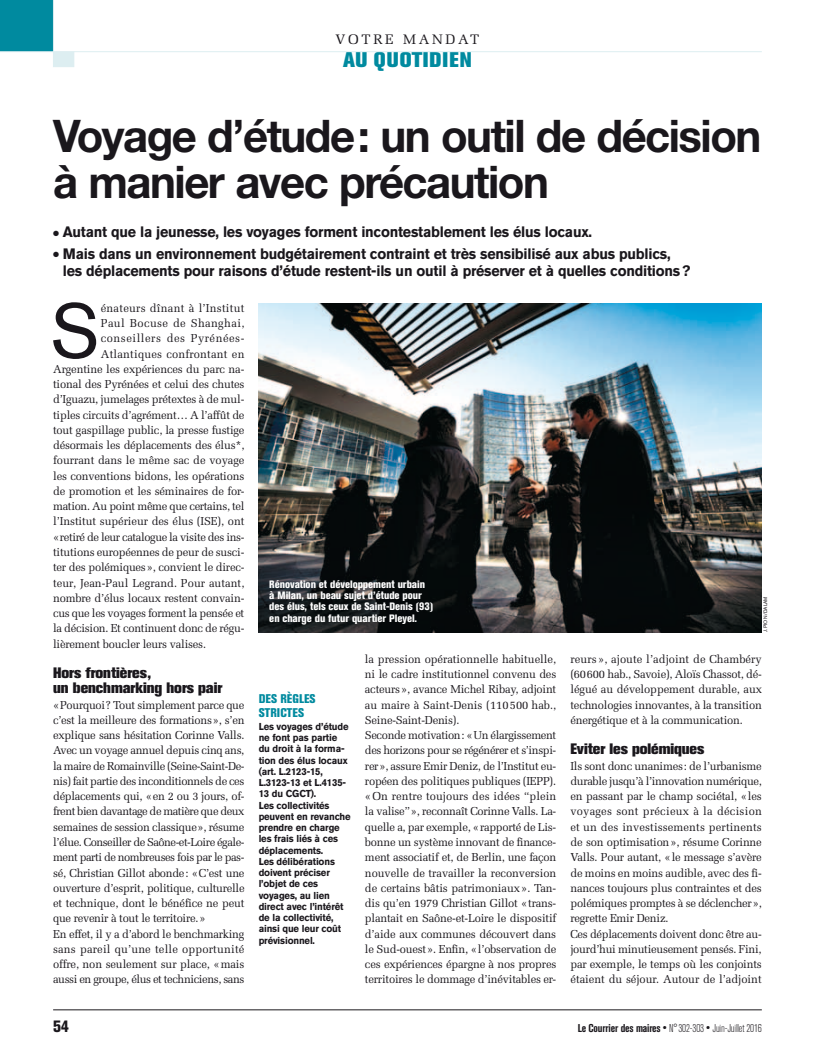
<style>
.page{position:relative;width:815px;height:1063px;background:#fff}
.page>*{position:absolute;margin:0;border:0;box-sizing:border-box;transform-origin:0 0}
.LETTRINE{font:76.38px "Akzidenz Grotesk Std";color:#1a171c}
.TITRE{font:700 45px/46.2px "Helvetica Neue LT Pro";letter-spacing:-.035em;color:#1a171c}
.sous-rubrique{font:800 21.25px "Akzidenz Grotesk Std";letter-spacing:.05em;color:#008a9f}
.t1{font:800 condensed 16.25px "Akzidenz Grotesk Std";color:#1a171c}
.CHAPEAU_pusse{font:700 15px/17.5px "Akzidenz Grotesk Std";letter-spacing:-.015em;color:#1a171c;scale:.95 1}
.INTER{font:800 15px/15.2px "Akzidenz Grotesk Std";letter-spacing:-.005em;color:#1a171c}
.rubrique{font:13.75px "Melior LT Std";letter-spacing:.195em;color:#1a171c}
.bref_TITRE_capfocus{font:800 condensed 12.5px/13.8px "Akzidenz Grotesk Std";letter-spacing:.01em;color:#008a9f}
.TEXTE{font:11.5px/15.2px "Melior LT Std";letter-spacing:-.02em;color:#1a171c;text-align:justify}
.LETTRINE-2{font:11.5px "Melior LT Std";letter-spacing:-.02em;color:#1a171c}
.LETTRINE-3{font:11.5px "Melior LT Std";color:#1a171c}
.LETTRINE-4{font:11.5px "Melior LT Std";letter-spacing:.02em;color:#1a171c}
.LETTRINE-5{font:11.5px "Melior LT Std";letter-spacing:.015em;color:#1a171c}
.LETTRINE-6{font:11.5px "Melior LT Std";letter-spacing:.045em;color:#1a171c}
.LETTRINE-7{font:11.5px "Melior LT Std";letter-spacing:.03em;color:#1a171c}
.t2{font:300 condensed 11.25px "Akzidenz Grotesk Std";letter-spacing:-.015em;color:#1a171c}
.LEGENDE{font:800 condensed 10.62px/11.2px "Akzidenz Grotesk Std";letter-spacing:-.005em;color:#fff}
.bref_TEXTE_bold{font:700 10px/11.2px "Akzidenz Grotesk Std";letter-spacing:-.015em;color:#1a171c;scale:.95 1}
.CREDIT{font:5px "Akzidenz Grotesk Std";color:#1a171c}
.s1{font-weight:700}
</style>
<div class="page">
<hr style="left:53px;top:51px;width:709px;height:1px;background:#ddeef1">
<div style="left:0;top:0;width:54px;height:52px;background:#008a9f"></div>
<div style="left:53px;top:52px;width:21px;height:15px;background:#ddeef1"></div>
<hr style="left:53px;top:1010px;width:709px;height:1px;background:#1a171c">
<img style="left:259px;top:304px;width:503px;height:328px">
<p class="rubrique" style="left:336px;top:31px;width:145px">VOTRE MANDAT</p>
<p class="sous-rubrique" style="left:343px;top:47px;width:130px">AU QUOTIDIEN</p>
<p class="TITRE" style="left:53px;top:112px;width:710px">Voyage d’étude: un outil de décision à manier avec précaution</p>
<p class="CHAPEAU_pusse" style="left:53px;top:224px;width:569px">●● Autant que la jeunesse, les voyages forment incontestablement les élus locaux.</p>
<p class="CHAPEAU_pusse" style="left:63px;top:245px;width:662px;text-indent:-10px">●● Mais dans un environnement budgétairement contraint et très sensibilisé aux abus publics, les déplacements pour raisons d’étude restent-ils un outil à préserver et à quelles conditions?</p>
<p class="LETTRINE" style="left:50px;top:286px;width:51px">S</p>
<p class="LETTRINE-4" style="left:101px;top:301px;width:145px">énateurs dînant à l’Institut</p>
<p class="LETTRINE-7" style="left:101px;top:316px;width:145px">Paul Bocuse de Shanghai,</p>
<p class="LETTRINE-6" style="left:101px;top:332px;width:145px">conseillers des Pyrénées-</p>
<p class="LETTRINE-5" style="left:101px;top:347px;width:145px">Atlantiques confrontant en</p>
<p class="LETTRINE-2" style="left:53px;top:362px;width:193px">Argentine les expériences du parc na-</p>
<p class="LETTRINE-2" style="left:53px;top:377px;width:193px">tional des Pyrénées et celui des chutes</p>
<p class="LETTRINE-2" style="left:53px;top:393px;width:193px">d’Iguazu, jumelages prétextes à de mul-</p>
<p class="LETTRINE-2" style="left:53px;top:408px;width:193px">tiples circuits d’agrément… A l’affût de</p>
<p class="LETTRINE-2" style="left:53px;top:423px;width:193px">tout gaspillage public, la presse fustige</p>
<p class="LETTRINE-2" style="left:53px;top:439px;width:193px">désormais les déplacements des élus*,</p>
<p class="LETTRINE-2" style="left:53px;top:454px;width:193px">fourrant dans le même sac de voyage</p>
<p class="LETTRINE-2" style="left:53px;top:469px;width:193px">les conventions bidons, les opérations</p>
<p class="LETTRINE-2" style="left:53px;top:484px;width:193px">de promotion et les séminaires de for-</p>
<p class="LETTRINE-2" style="left:53px;top:500px;width:193px">mation. Au point même que certains, tel</p>
<p class="LETTRINE-2" style="left:53px;top:515px;width:193px">l’Institut supérieur des élus (ISE), ont</p>
<p class="LETTRINE-2" style="left:53px;top:530px;width:193px">«retiré de leur catalogue la visite des ins-</p>
<p class="LETTRINE-2" style="left:53px;top:545px;width:193px">titutions européennes de peur de susci-</p>
<p class="LETTRINE-2" style="left:53px;top:561px;width:193px">ter des polémiques», convient le direc-</p>
<p class="LETTRINE-3" style="left:53px;top:576px;width:193px">teur, Jean-Paul Legrand. Pour autant,</p>
<p class="LETTRINE-2" style="left:53px;top:591px;width:193px">nombre d’élus locaux restent convain-</p>
<p class="LETTRINE-2" style="left:53px;top:606px;width:193px">cus que les voyages forment la pensée et</p>
<p class="LETTRINE-2" style="left:53px;top:622px;width:193px">la décision. Et continuent donc de régu-</p>
<p class="LETTRINE-2" style="left:53px;top:637px;width:154px">lièrement boucler leurs valises.</p>
<p class="INTER" style="left:53px;top:665px;width:171px">Hors frontières,<br>un benchmarking hors pair</p>
<p class="TEXTE" style="left:53px;top:697px;width:193px">«Pourquoi? Tout simplement parce que c’est la meilleure des formations», s’en explique sans hésitation Corinne Valls.<br>Avec un voyage annuel depuis cinq ans, la maire de Romainville (Seine-Saint-De&shy;nis) fait partie des inconditionnels de ces déplacements qui, «en 2 ou 3 jours, of&shy;frent bien davantage de matière que deux semaines de session classique», résume l’élue. Conseiller de Saône-et-Loire égale&shy;ment parti de nombreuses fois par le pas&shy;sé, Christian Gillot abonde: «C’est une ouverture d’esprit, politique, culturelle et technique, dont le bénéfice ne peut que revenir à tout le territoire.»</p>
<p class="TEXTE" style="left:53px;top:926px;width:193px">En effet, il y a d’abord le benchmarking sans pareil qu’une telle opportunité offre, non seulement sur place, «mais aussi en groupe, élus et techniciens, sans</p>
<p class="LEGENDE" style="left:269px;top:579px;width:166px">Rénovation et développement urbain<br>à Milan, un beau sujet d’étude pour des élus, tels ceux de Saint-Denis (93) en charge du futur quartier Pleyel.</p>
<p class="CREDIT" style="left:763px;top:632px;width:37px;rotate:-90deg">J. PION/DALAM</p>
<p class="TEXTE" style="left:365px;top:651px;width:193px">la pression opérationnelle habituelle, ni le cadre institutionnel convenu des acteurs», avance Michel Ribay, adjoint au maire à Saint-Denis (110500 hab., Seine-Saint-Denis).</p>
<p class="TEXTE" style="left:365px;top:728px;width:193px">Seconde motivation: «Un élargissement des horizons pour se régénérer et s’inspi&shy;rer», assure Emir Deniz, de l’Institut eu&shy;ropéen des politiques publiques (IEPP). «On rentre toujours des idées “plein la valise”», reconnaît Corinne Valls. La&shy;quelle a, par exemple, «rapporté de Lis&shy;bonne un système innovant de finance&shy;ment associatif et, de Berlin, une façon nouvelle de travailler la reconversion de certains bâtis patrimoniaux». Tan&shy;dis qu’en 1979 Christian Gillot «trans&shy;plantait en Saône-et-Loire le dispositif d’aide aux communes découvert dans le Sud-ouest». Enfin, «l’observation de ces expériences épargne à nos propres territoires le dommage d’inévitables er-</p>
<p class="TEXTE" style="left:570px;top:651px;width:193px">reurs», ajoute l’adjoint de Chambéry (60600 hab., Savoie), Aloïs Chassot, dé&shy;légué au développement durable, aux technologies innovantes, à la transition énergétique et à la communication.</p>
<p class="INTER" style="left:570px;top:742px;width:135px">Eviter les polémiques</p>
<p class="TEXTE" style="left:570px;top:758px;width:193px">Ils sont donc unanimes: de l’urbanisme durable jusqu’à l’innovation numérique, en passant par le champ sociétal, «les voyages sont précieux à la décision et un des investissements pertinents de son optimisation», résume Corinne Valls. Pour autant, «le message s’avère de moins en moins audible, avec des fi&shy;nances toujours plus contraintes et des polémiques promptes à se déclencher», regrette Emir Deniz.</p>
<p class="TEXTE" style="left:570px;top:926px;width:193px">Ces déplacements doivent donc être au&shy;jourd’hui minutieusement pensés. Fini, par exemple, le temps où les conjoints étaient du séjour. Autour de l’adjoint</p>
<p class="bref_TITRE_capfocus" style="left:259px;top:692px;width:58px">DES RÈGLES<br>STRICTES</p>
<p class="bref_TEXTE_bold" style="left:259px;top:721px;width:98px">Les voyages d’étude ne font pas partie du droit à la forma&shy;tion des élus locaux (art. L.2123-15,<br>L.3123-13 et L.4135-<br>13 du CGCT).<br>Les collectivités peuvent en revanche prendre en charge les frais liés à ces déplacements.<br>Les délibérations doivent préciser l’objet de ces voyages, au lien direct avec l’intérêt de la collectivité, ainsi que leur coût prévisionnel.</p>
<p class="t1" style="left:53px;top:1017px;width:17px">54</p>
<p class="t2" style="left:578px;top:1022px;width:186px"><span class="s1">Le Courrier des maires</span> ● N°302-303 ● Juin-Juillet 2016</p>
</div>
